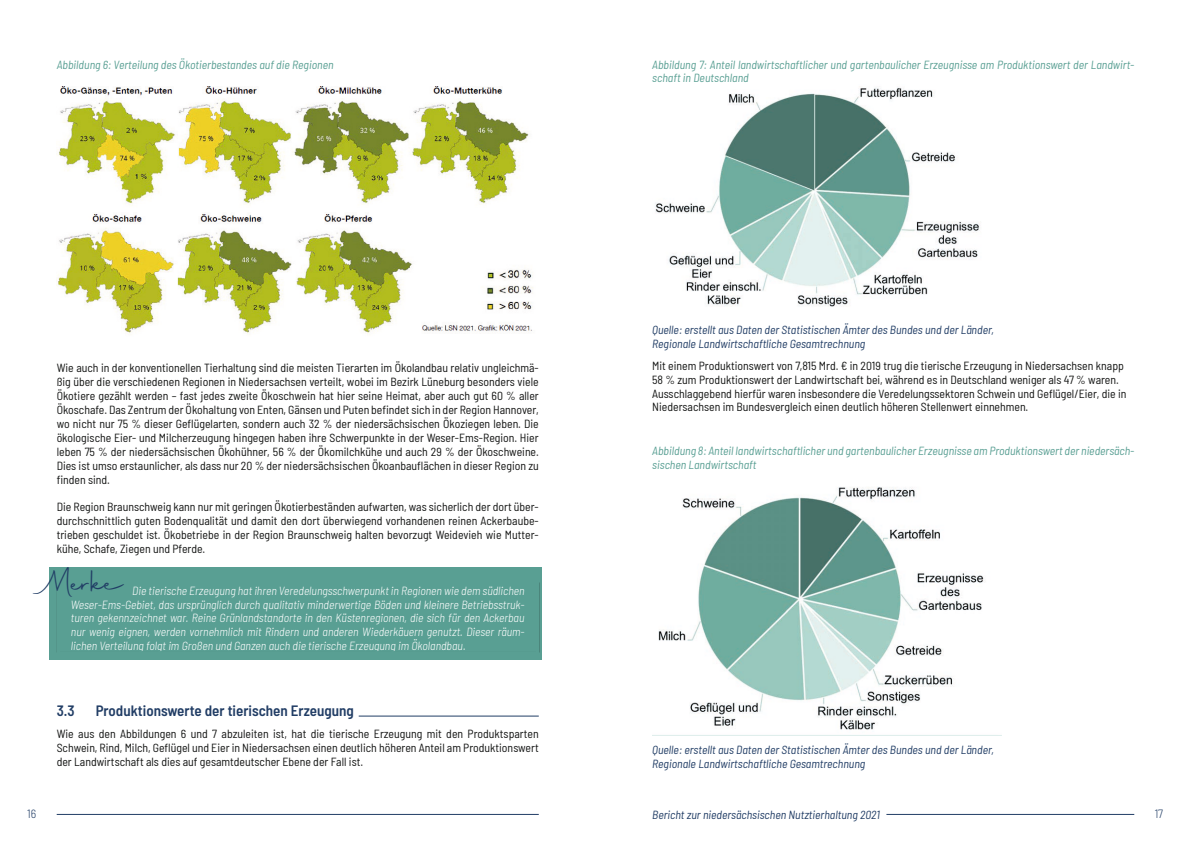
<style>
.page{position:relative;width:1191px;height:842px;background:#fff}
.page>*{position:absolute;margin:0;border:0;box-sizing:border-box;transform-origin:0 0}
.List_Paragraph{font:33.7px "Autography";color:#213d65}
._2{font:600 semi-condensed 15px "Barlow";color:#213d65}
.t1{font:300 semi-condensed 12px "Barlow";color:#213d65}
.List_Paragraph-2{font:semi-condensed 11.8px/13.9px "Barlow";color:#131413;text-align:justify}
.List_Paragraph-3{font:italic 300 semi-condensed 11.8px/13.7px "Barlow";color:#fff;text-align:justify}
.Annotation_text{font:semi-condensed 11.8px/13.9px "Barlow";color:#131413}
.List_Paragraph-4{font:italic semi-condensed 11.8px/13.9px "Barlow";color:#599f93}
.Annotation_text-2{font:italic semi-condensed 11.8px/13.9px "Barlow";color:#213d65}
</style>
<div class="page">
<hr style="left:57px;top:814px;width:482px;height:1px;background:#213d65">
<hr style="left:886px;top:814px;width:248px;height:1px;background:#213d65">
<div style="left:49px;top:567px;width:492px;height:93px;background:#599f93"></div>
<img style="left:57px;top:86px;width:476px;height:248px">
<img style="left:655px;top:88px;width:325px;height:219px">
<img style="left:652px;top:487px;width:349px;height:249px">
<hr style="left:359px;top:716px;width:180px;height:1px;background:#213d65">
<p class="List_Paragraph-4" style="left:57px;top:56px;width:278px">Abbildung 6: Verteilung des Ökotierbestandes auf die Regionen</p>
<p class="List_Paragraph-2" style="left:57px;top:360px;width:483px">Wie auch in der konventionellen Tierhaltung sind die meisten Tierarten im Ökolandbau relativ ungleichmä&shy;ßig über die verschiedenen Regionen in Niedersachsen verteilt, wobei im Bezirk Lüneburg besonders viele Ökotiere gezählt werden – fast jedes zweite Ökoschwein hat hier seine Heimat, aber auch gut 60 % aller Ökoschafe. Das Zentrum der Ökohaltung von Enten, Gänsen und Puten befindet sich in der Region Hannover, wo nicht nur 75 % dieser Geflügelarten, sondern auch 32 % der niedersächsischen Ökoziegen leben. Die ökologische Eier- und Milcherzeugung hingegen haben ihre Schwerpunkte in der Weser-Ems-Region. Hier leben 75 % der niedersächsischen Ökohühner, 56 % der Ökomilchkühe und auch 29 % der Ökoschweine.<br>Dies ist umso erstaunlicher, als dass nur 20 % der niedersächsischen Ökoanbauflächen in dieser Region zu finden sind.</p>
<p class="List_Paragraph-2" style="left:57px;top:499px;width:483px">Die Region Braunschweig kann nur mit geringen Ökotierbeständen aufwarten, was sicherlich der dort über&shy;durchschnittlich guten Bodenqualität und damit den dort überwiegend vorhandenen reinen Ackerbaube&shy;trieben geschuldet ist. Ökobetriebe in der Region Braunschweig halten bevorzugt Weidevieh wie Mutter&shy;kühe, Schafe, Ziegen und Pferde.</p>
<p class="List_Paragraph-3" style="left:71px;top:583px;width:455px;text-indent:61px">Die tierische Erzeugung hat ihren Veredelungsschwerpunkt in Regionen wie dem südlichen Weser-Ems-Gebiet, das ursprünglich durch qualitativ minderwertige Böden und kleinere Betriebsstruk&shy;turen gekennzeichnet war. Reine Grünlandstandorte in den Küstenregionen, die sich für den Ackerbau nur wenig eignen, werden vornehmlich mit Rindern und anderen Wiederkäuern genutzt. Dieser räum&shy;lichen Verteilung folgt im Großen und Ganzen auch die tierische Erzeugung im Ökolandbau.</p>
<p class="List_Paragraph" style="left:44px;top:561px;width:83px">Merke</p>
<p class="_2" style="left:57px;top:700px;width:19px">3.3</p>
<p class="_2" style="left:96px;top:700px;width:260px">Produktionswerte der tierischen Erzeugung</p>
<p class="List_Paragraph-2" style="left:57px;top:726px;width:483px">Wie aus den Abbildungen 6 und 7 abzuleiten ist, hat die tierische Erzeugung mit den Produktsparten Schwein, Rind, Milch, Geflügel und Eier in Niedersachsen einen deutlich höheren Anteil am Produktionswert der Landwirtschaft als dies auf gesamtdeutscher Ebene der Fall ist.</p>
<p class="List_Paragraph-4" style="left:652px;top:56px;width:483px">Abbildung 7: Anteil landwirtschaftlicher und gartenbaulicher Erzeugnisse am Produktionswert der Landwirt&shy;schaft in Deutschland</p>
<p class="Annotation_text-2" style="left:652px;top:322px;width:343px">Quelle: erstellt aus Daten der Statistischen Ämter des Bundes und der Länder,<br>Regionale Landwirtschaftliche Gesamtrechnung</p>
<p class="Annotation_text" style="left:652px;top:358px;width:476px">Mit einem Produktionswert von 7,815 Mrd. € in 2019 trug die tierische Erzeugung in Niedersachsen knapp 58 % zum Produktionswert der Landwirtschaft bei, während es in Deutschland weniger als 47 % waren.<br>Ausschlaggebend hierfür waren insbesondere die Veredelungssektoren Schwein und Geflügel/Eier, die in Niedersachsen im Bundesvergleich einen deutlich höheren Stellenwert einnehmen.</p>
<p class="List_Paragraph-4" style="left:652px;top:443px;width:483px">Abbildung 8: Anteil landwirtschaftlicher und gartenbaulicher Erzeugnisse am Produktionswert der niedersäch&shy;sischen Landwirtschaft</p>
<p class="Annotation_text-2" style="left:652px;top:742px;width:343px">Quelle: erstellt aus Daten der Statistischen Ämter des Bundes und der Länder,<br>Regionale Landwirtschaftliche Gesamtrechnung</p>
<p class="t1" style="left:27px;top:805px;width:11px">16</p>
<p class="Annotation_text-2" style="left:652px;top:807px;width:229px">Bericht zur niedersächsischen Nutztierhaltung 2021</p>
<p class="t1" style="left:1154px;top:805px;width:10px">17</p>
</div>
